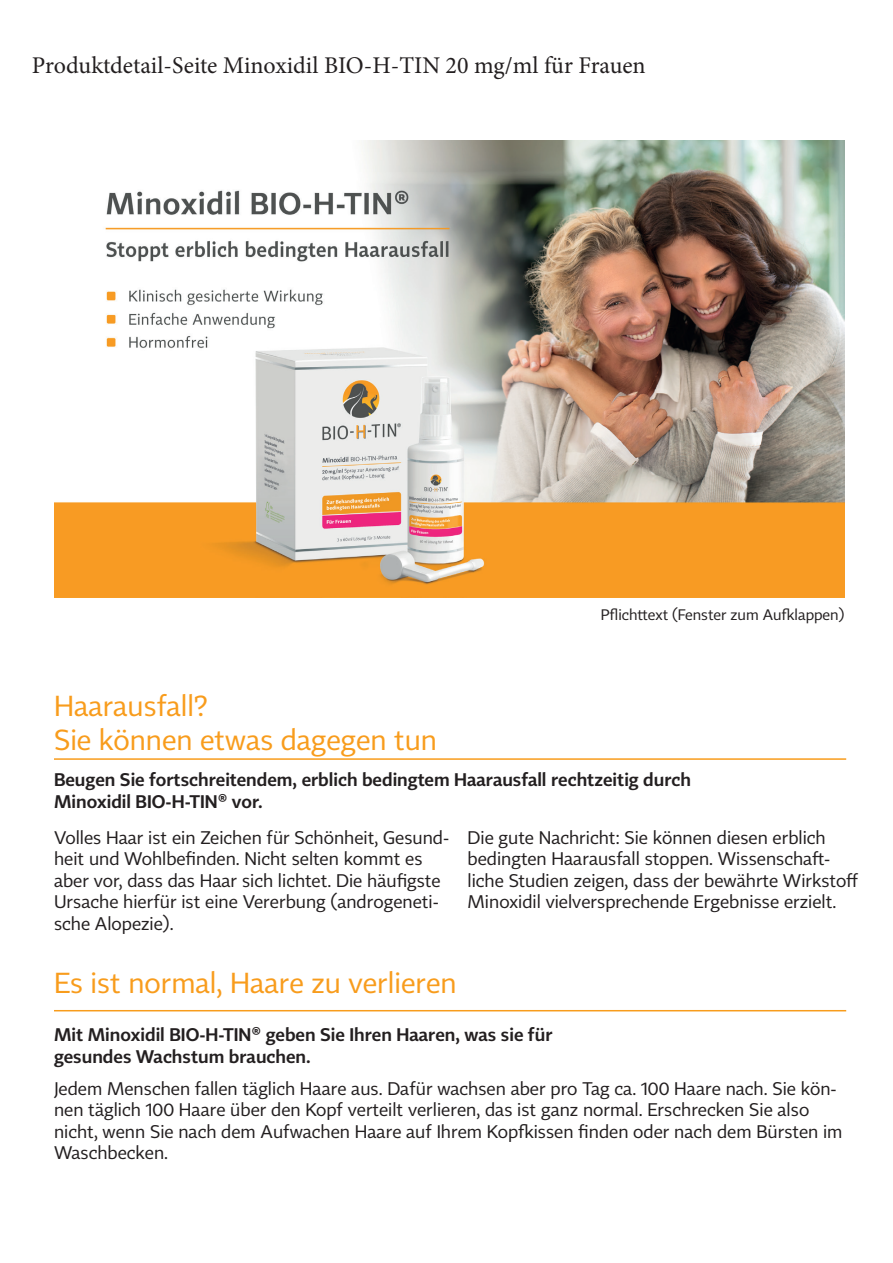
<style>
.page{position:relative;width:893px;height:1263px;background:#fff}
.page>*{position:absolute;margin:0;border:0;box-sizing:border-box;transform-origin:0 0}
.t1{font:28.5px/34.2px "Tabac Sans";color:#f89c1c}
.t2{font:24px "Minion Pro";color:#231f20}
.t3{font:18px/21.6px "Tabac Sans";color:#231f20}
.t4{font:300 18px/21.6px "Tabac Sans";color:#231f20}
.t5{font:15px "Tabac Sans";color:#231f20}
</style>
<div class="page">
<hr style="left:54px;top:758px;width:792px;height:2px;background:#f89c1c">
<hr style="left:54px;top:1010px;width:792px;height:1px;background:#f89c1c">
<img style="left:54px;top:140px;width:790px;height:457px">
<h2 class="t2" style="left:32px;top:49px;width:615px">Produktdetail-Seite Minoxidil BIO-H-TIN 20 mg/ml für Frauen</h2>
<p class="t5" style="left:601px;top:606px;width:245px">Pflichttext (Fenster zum Aufklappen)</p>
<h1 class="t1" style="left:54px;top:689px;width:385px">Haarausfall?<br>Sie können etwas dagegen tun</h1>
<p class="t4" style="left:54px;top:769px;width:639px">Beugen Sie fortschreitendem, erblich bedingtem Haarausfall rechtzeitig durch<br>Minoxidil BIO-H-TIN® vor.</p>
<p class="t3" style="left:54px;top:827px;width:397px">Volles Haar ist ein Zeichen für Schönheit, Gesund&shy;heit und Wohlbefinden. Nicht selten kommt es aber vor, dass das Haar sich lichtet. Die häufigste Ursache hierfür ist eine Vererbung (androgeneti&shy;sche Alopezie).</p>
<p class="t3" style="left:468px;top:827px;width:392px">Die gute Nachricht: Sie können diesen erblich bedingten Haarausfall stoppen. Wissenschaft&shy;liche Studien zeigen, dass der bewährte Wirkstoff Minoxidil vielversprechende Ergebnisse erzielt.</p>
<h1 class="t1" style="left:54px;top:966px;width:404px">Es ist normal, Haare zu verlieren</h1>
<p class="t4" style="left:54px;top:1024px;width:500px">Mit Minoxidil BIO-H-TIN® geben Sie Ihren Haaren, was sie für gesundes Wachstum brauchen.</p>
<p class="t3" style="left:54px;top:1077px;width:790px">Jedem Menschen fallen täglich Haare aus. Dafür wachsen aber pro Tag ca. 100 Haare nach. Sie kön&shy;nen täglich 100 Haare über den Kopf verteilt verlieren, das ist ganz normal. Erschrecken Sie also nicht, wenn Sie nach dem Aufwachen Haare auf Ihrem Kopfkissen finden oder nach dem Bürsten im Waschbecken.</p>
</div>
